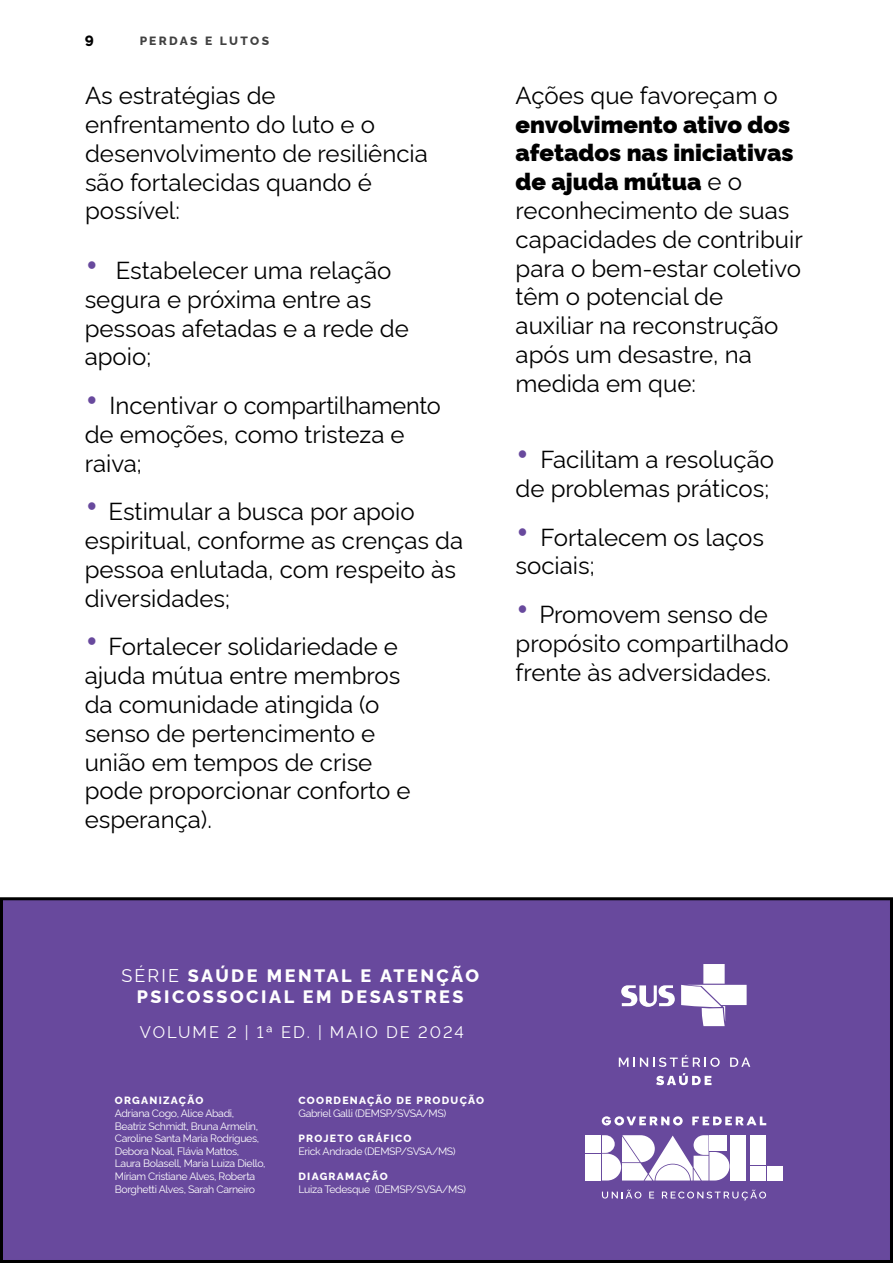
<style>
.page{position:relative;width:893px;height:1263px;background:#fff}
.page>*{position:absolute;margin:0;border:0;box-sizing:border-box;transform-origin:0 0}
.t1{font:24px/28.8px "Rawline";color:#000}
.t2{font:800 18px/21.6px "Rawline";letter-spacing:.14em;color:#fff;text-align:center}
.t3{font:16.5px "Rawline";letter-spacing:.12em;color:#fff}
.t4{font:800 15px "Rawline";color:#000}
.t5{font:800 12px "Rawline";letter-spacing:.195em;color:#000}
.t6{font:10.5px/12.6px "Rawline";letter-spacing:-.03em;color:#fff}
.t7{font:800 10.5px "Rawline";letter-spacing:.12em;color:#fff}
.s1{font-size:40.5px;color:#68499d}
.s2{font-weight:900}
.s3{font-weight:400}
</style>
<div class="page">
<div style="left:2px;top:899px;width:889px;height:362px;background:#68499d"></div>
<div style="left:0;top:897px;width:893px;height:366px;border:3px solid #000"></div>
<svg style="left:619px;top:1055px;width:101px;height:12px"></svg>
<svg style="left:730px;top:1057px;width:20px;height:10px"></svg>
<svg style="left:656px;top:1073px;width:55px;height:12px"></svg>
<svg style="left:649px;top:1191px;width:5px;height:7px"></svg>
<svg style="left:602px;top:1189px;width:39px;height:9px"></svg>
<svg style="left:662px;top:1189px;width:104px;height:11px"></svg>
<svg style="left:602px;top:1116px;width:81px;height:9px"></svg>
<svg style="left:692px;top:1116px;width:74px;height:9px"></svg>
<div style="left:750px;top:1135px;width:16px;height:30px;background:#fff"></div>
<div style="left:767px;top:1166px;width:16px;height:14px;background:#fff"></div>
<div style="left:730px;top:1135px;width:16px;height:45px;background:#fff"></div>
<div style="left:750px;top:1166px;width:16px;height:14px;background:#fff"></div>
<div style="left:585px;top:1154px;width:16px;height:26px;background:#fff"></div>
<div style="left:585px;top:1135px;width:16px;height:18px;background:#fff"></div>
<svg style="left:602px;top:1135px;width:127px;height:45px"></svg>
<svg style="left:621px;top:985px;width:54px;height:22px"></svg>
<svg style="left:681px;top:964px;width:66px;height:62px"></svg>
<p class="t4" style="left:85px;top:29px;width:11px">9</p>
<p class="t5" style="left:139px;top:32px;width:131px">PERDAS E LUTOS</p>
<p class="t1" style="left:85px;top:79px;width:344px">As estratégias de enfrentamento do luto e o desenvolvimento de resiliência são fortalecidas quando é possível:</p>
<p class="t1" style="left:85px;top:254px;width:326px"><span class="s1">•</span> Estabelecer uma relação segura e próxima entre as pessoas afetadas e a rede de apoio;</p>
<p class="t1" style="left:85px;top:389px;width:358px"><span class="s1">•</span> Incentivar o compartilhamento de emoções, como tristeza e raiva;</p>
<p class="t1" style="left:85px;top:495px;width:380px"><span class="s1">•</span> Estimular a busca por apoio espiritual, conforme as crenças da pessoa enlutada, com respeito às diversidades;</p>
<p class="t1" style="left:85px;top:630px;width:327px"><span class="s1">•</span> Fortalecer solidariedade e ajuda mútua entre membros da comunidade atingida (o senso de pertencimento e união em tempos de crise pode proporcionar conforto e esperança).</p>
<p class="t1" style="left:516px;top:78px;width:289px">Ações que favoreçam o <span class="s2">envolvimento ativo dos afetados nas iniciativas de ajuda mútua</span> e o reconhecimento de suas capacidades de contribuir para o bem-estar coletivo têm o potencial de auxiliar na reconstrução após um desastre, na medida em que:</p>
<p class="t1" style="left:516px;top:443px;width:260px"><span class="s1">•</span> Facilitam a resolução de problemas práticos;</p>
<p class="t1" style="left:516px;top:520px;width:250px"><span class="s1">•</span> Fortalecem os laços sociais;</p>
<p class="t1" style="left:516px;top:598px;width:274px"><span class="s1">•</span> Promovem senso de propósito compartilhado frente às adversidades.</p>
<p class="t2" style="left:121px;top:963px;width:359px"><span class="s3">SÉRIE</span> SAÚDE MENTAL E ATENÇÃO<br>PSICOSSOCIAL EM DESASTRES</p>
<p class="t3" style="left:140px;top:1019px;width:326px">VOLUME 2 | 1ª ED. | MAIO DE 2024</p>
<p class="t7" style="left:115px;top:1092px;width:90px">ORGANIZAÇÃO</p>
<p class="t6" style="left:115px;top:1106px;width:152px">Adriana Cogo, Alice Abadi,<br>Beatriz Schmidt, Bruna Armelin,<br>Caroline Santa Maria Rodrigues,<br>Debora Noal, Flávia Mattos,<br>Laura Bolasell, Maria Luiza Diello,<br>Míriam Cristiane Alves, Roberta<br>Borghetti Alves, Sarah Carneiro</p>
<p class="t7" style="left:298px;top:1092px;width:187px">COORDENAÇÃO DE PRODUÇÃO</p>
<p class="t6" style="left:298px;top:1106px;width:149px">Gabriel Galli (DEMSP/SVSA/MS)</p>
<p class="t7" style="left:298px;top:1130px;width:115px">PROJETO GRÁFICO</p>
<p class="t6" style="left:298px;top:1144px;width:159px">Erick Andrade (DEMSP/SVSA/MS)</p>
<p class="t7" style="left:298px;top:1168px;width:91px">DIAGRAMAÇÃO</p>
<p class="t6" style="left:298px;top:1181px;width:169px">Luiza Tedesque (DEMSP/SVSA/MS)</p>
</div>
